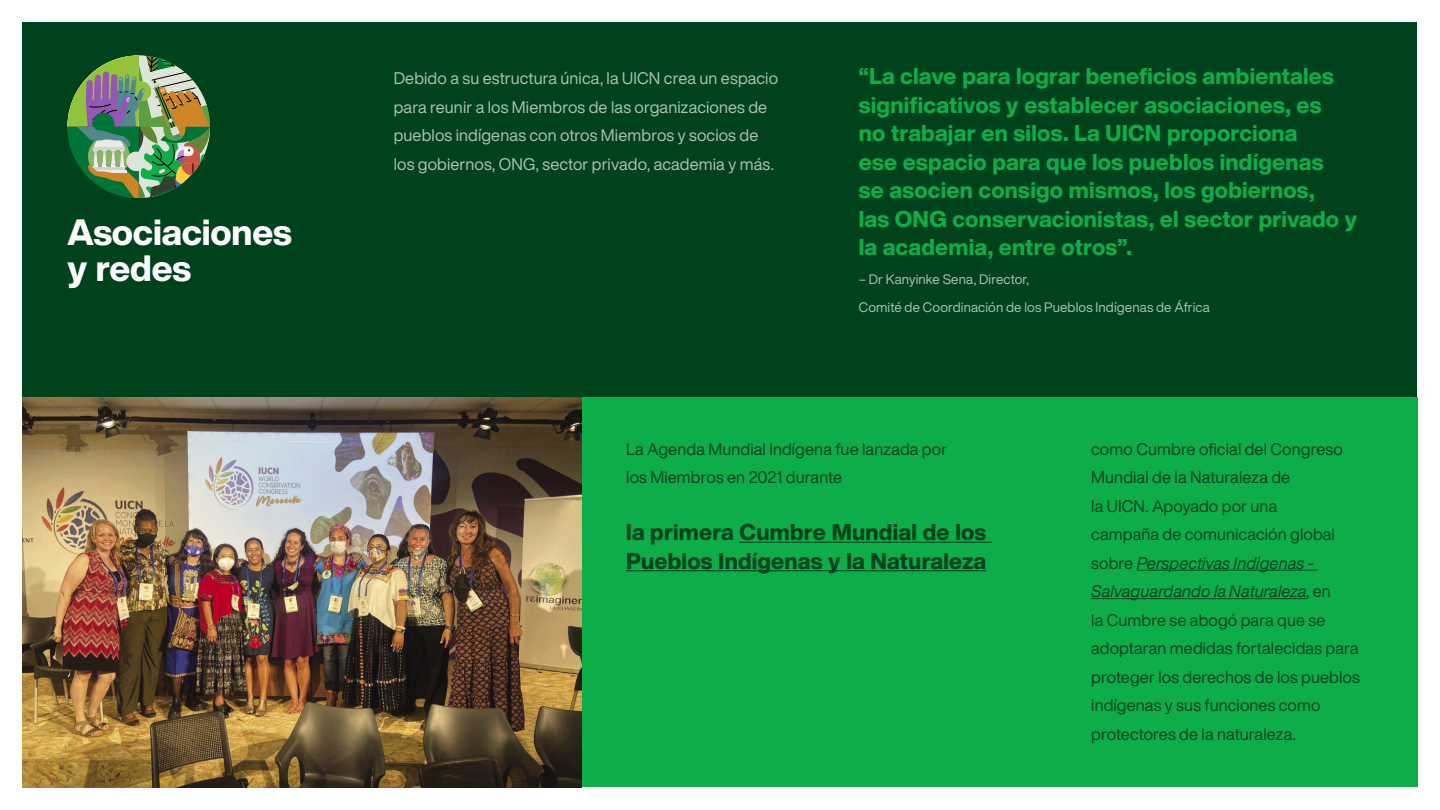
<style>
.page{position:relative;width:1440px;height:810px;background:#fff}
.page>*{position:absolute;margin:0;border:0;box-sizing:border-box;transform-origin:0 0}
.heading_panels{font:800 36px/36px "Helvetica Now Display";letter-spacing:-.005em;color:#fff}
.QUOTE{font:800 22.5px/28.5px "Helvetica Now Display";letter-spacing:.01em;color:#0dad4a}
.QUOTE-2{font:800 22.5px/28.5px "Helvetica Now Display";letter-spacing:.01em;color:#00421c}
.body-brochure{font:16.5px/28.5px "Helvetica Now Display";letter-spacing:.01em;color:#00421c}
.body-brochure-2{font:16.5px/28.5px "Helvetica Now Display";letter-spacing:.01em;color:#abc1b4}
.body-brochure-3{font:13.5px/28.5px "Helvetica Now Display";letter-spacing:.01em;color:#abc1b4}
.s1{font-style:italic}
</style>
<div class="page">
<div style="left:22px;top:22px;width:1396px;height:766px;background:#00421c"></div>
<div style="left:581px;top:398px;width:837px;height:390px;background:#0dad4a"></div>
<img style="left:22px;top:398px;width:559px;height:390px">
<hr style="left:740px;top:542px;width:252px;height:1px;background:#00421c">
<hr style="left:626px;top:570px;width:360px;height:1px;background:#00421c">
<hr style="left:1137px;top:570px;width:180px;height:1px;background:#00421c">
<hr style="left:1091px;top:598px;width:215px;height:1px;background:#00421c">
<svg style="left:68px;top:56px;width:142px;height:142px"></svg>
<p class="heading_panels" style="left:68px;top:214px;width:226px">Asociaciones y redes</p>
<p class="body-brochure-2" style="left:394px;top:64px;width:386px">Debido a su estructura única, la UICN crea un espacio para reunir a los Miembros de las organizaciones de pueblos indígenas con otros Miembros y socios de los gobiernos, ONG, sector privado, academia y más.</p>
<p class="QUOTE" style="left:859px;top:62px;width:500px">“La clave para lograr beneficios ambientales significativos y establecer asociaciones, es<br>no trabajar en silos. La UICN proporciona<br>ese espacio para que los pueblos indígenas<br>se asocien consigo mismos, los gobiernos,<br>las ONG conservacionistas, el sector privado y la academia, entre otros”.</p>
<p class="body-brochure-3" style="left:859px;top:264px;width:353px">– Dr Kanyinke Sena, Director,<br>Comité de Coordinación de los Pueblos Indígenas de África</p>
<p class="body-brochure" style="left:626px;top:434px;width:322px">La Agenda Mundial Indígena fue lanzada por los Miembros en 2021 durante</p>
<p class="QUOTE-2" style="left:626px;top:518px;width:362px">la primera Cumbre Mundial de los<br>Pueblos Indígenas y la Naturaleza</p>
<p class="body-brochure" style="left:1091px;top:434px;width:270px">como Cumbre oficial del Congreso<br>Mundial de la Naturaleza de<br>la UICN. Apoyado por una<br>campaña de comunicación global sobre <span class="s1">Perspectivas Indígenas -<br>Salvaguardando la Naturaleza</span>, en<br>la Cumbre se abogó para que se adoptaran medidas fortalecidas para proteger los derechos de los pueblos indígenas y sus funciones como protectores de la naturaleza.</p>
</div>
